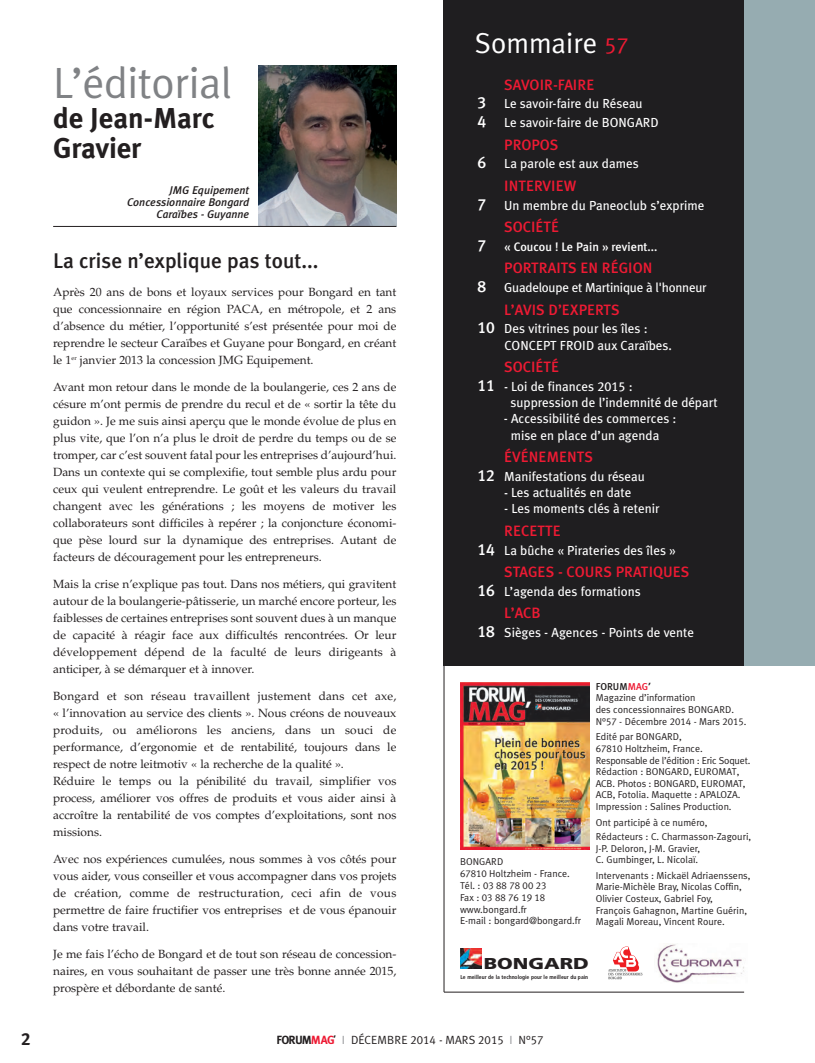
<style>
.page{position:relative;width:815px;height:1063px;background:#fff}
.page>*{position:absolute;margin:0;border:0;box-sizing:border-box;transform-origin:0 0}
.t1{font:43.75px "Meta Plus Normal";letter-spacing:-.01em;color:#808285}
.t2{font:700 28.75px/30px "Meta Plus";letter-spacing:-.005em;color:#231f20}
.t3{font:28.75px "Meta Plus Normal";color:#fff}
.t4{font:500 21.25px "Meta Plus";color:#231f20}
.t5{font:17.5px "Meta Plus Bold Caps";color:#231f20}
.t6{font:900 15.75px "Frutiger";color:#231f20;scale:1.28 1}
.t7{font:500 15px "Meta Plus";color:#ed1a33}
.t8{font:13.12px/16.2px "Meta Plus";color:#fff}
.t9{font:13.12px "Meta Plus";letter-spacing:-.02em;color:#fff}
.t10{font:500 12.25px "Meta Plus";color:#fff}
.t11{font:11.88px/17px "Palatino";color:#231f20;text-align:justify}
.t12{font:11.88px "Meta Plus Normal Caps";color:#231f20}
.t13{font:italic 500 11.25px/12px "Meta Plus";color:#231f20;text-align:right}
.t14{font:10px/11.6px "Meta Plus Normal";color:#231f20}
.t15{font:10px/11.9px "Meta Plus Normal Caps";color:#231f20}
.t16{font:500 10px "Meta Plus";color:#231f20}
.t17{font:700 condensed 5.62px "Frutiger";color:#231f20}
.s1{font-family:"Meta Plus Normal Caps";font-size:22.5px;color:#ed1a33}
.s2{font-family:"Meta Plus Medium Caps";font-size:16.25px}
.s3{font-family:"Meta Plus Medium Caps";font-weight:400;font-size:16.25px}
.s4{font-weight:500;font-size:12.25px}
.s5{font-family:"Meta Plus Book Caps"}
.s6{font-family:"Meta Plus Normal Caps"}
.s7{font-family:"Meta Plus Normal"}
.s8{color:#ed1a33}
.s9{font-family:"Univers";font-weight:700}
.s10{font-family:"Meta Plus";font-weight:700}
.s11{font-family:"Meta Plus";font-weight:700;color:#ed1a33}
.s12{font-family:"Univers";font-weight:700;font-stretch:condensed}
.s13{color:#939598}
</style>
<div class="page">
<div style="left:744px;top:0;width:71px;height:665px;background:#96acb1"></div>
<div style="left:444px;top:0;width:300px;height:665px;background:#1f1e20"></div>
<img style="left:259px;top:65px;width:137px;height:161px">
<img style="left:461px;top:682px;width:128px;height:168px">
<hr style="left:444px;top:607px;width:1px;height:385px;background:#231f20">
<img style="left:657px;top:944px;width:87px;height:39px">
<svg style="left:608px;top:947px;width:34px;height:32px"></svg>
<hr style="left:444px;top:992px;width:300px;height:1px;background:#231f20">
<hr style="left:53px;top:226px;width:343px;height:1px;background:#231f20">
<img style="left:461px;top:949px;width:20px;height:20px">
<h1 class="t1" style="left:53px;top:66px;width:180px">L’éditorial</h1>
<h2 class="t2" style="left:53px;top:105px;width:163px">de Jean-Marc<br>Gravier</h2>
<p class="t13" style="left:127px;top:185px;width:124px">JMG Equipement<br>Concessionnaire Bongard<br>Caraïbes - Guyanne</p>
<h3 class="t4" style="left:53px;top:252px;width:267px">La crise n’explique pas tout...</h3>
<p class="t11" style="left:53px;top:285px;width:345px">Après 20 ans de bons et loyaux services pour Bongard en tant que concessionnaire en région PACA, en métropole, et 2 ans d’absence du métier, l’opportunité s’est présentée pour moi de reprendre le secteur Caraïbes et Guyane pour Bongard, en créant le 1<sup>er</sup> janvier 2013 la concession JMG Equipement.</p>
<p class="t11" style="left:53px;top:380px;width:345px">Avant mon retour dans le monde de la boulangerie, ces 2 ans de césure m’ont permis de prendre du recul et de « sortir la tête du guidon ». Je me suis ainsi aperçu que le monde évolue de plus en plus vite, que l’on n’a plus le droit de perdre du temps ou de se tromper, car c’est souvent fatal pour les entreprises d’aujourd’hui.<br>Dans un contexte qui se complexifie, tout semble plus ardu pour ceux qui veulent entreprendre. Le goût et les valeurs du travail changent avec les générations ; les moyens de motiver les collaborateurs sont difficiles à repérer ; la conjoncture économi&shy;que pèse lourd sur la dynamique des entreprises. Autant de facteurs de découragement pour les entrepreneurs.</p>
<p class="t11" style="left:53px;top:577px;width:345px">Mais la crise n’explique pas tout. Dans nos métiers, qui gravitent autour de la boulangerie-pâtisserie, un marché encore porteur, les faiblesses de certaines entreprises sont souvent dues à un manque de capacité à réagir face aux difficultés rencontrées. Or leur développement dépend de la faculté de leurs dirigeants à anticiper, à se démarquer et à innover.</p>
<p class="t11" style="left:53px;top:689px;width:345px;text-align:left">Bongard et son réseau travaillent justement dans cet axe, « l’innovation au service des clients ». Nous créons de nouveaux produits, ou améliorons les anciens, dans un souci de performance, d’ergonomie et de rentabilité, toujours dans le respect de notre leitmotiv « la recherche de la qualité ».<br>Réduire le temps ou la pénibilité du travail, simplifier vos process, améliorer vos offres de produits et vous aider ainsi à accroître la rentabilité de vos comptes d’exploitations, sont nos missions.</p>
<p class="t11" style="left:53px;top:852px;width:345px">Avec nos expériences cumulées, nous sommes à vos côtés pour vous aider, vous conseiller et vous accompagner dans vos projets de création, comme de restructuration, ceci afin de vous permettre de faire fructifier vos entreprises et de vous épanouir dans votre travail.</p>
<p class="t11" style="left:53px;top:947px;width:345px">Je me fais l’écho de Bongard et de tout son réseau de concession&shy;naires, en vous souhaitant de passer une très bonne année 2015, prospère et débordante de santé.</p>
<h2 class="t3" style="left:475px;top:33px;width:155px">Sommaire <span class="s1">57</span></h2>
<p class="t7" style="left:504px;top:79px;width:92px">SAVOIR-FAIRE</p>
<p class="t8" style="left:477px;top:96px;width:183px;line-height:18.8px"><span class="s2">3</span> Le savoir-faire du Réseau<br><span class="s2">4</span> Le savoir-faire de BONGARD</p>
<p class="t7" style="left:504px;top:139px;width:56px">PROPOS</p>
<p class="t8" style="left:477px;top:157px;width:163px"><span class="s2">6</span> La parole est aux dames</p>
<p class="t7" style="left:504px;top:180px;width:74px">INTERVIEW</p>
<p class="t8" style="left:477px;top:198px;width:229px"><span class="s2">7</span> Un membre du Paneoclub s’exprime</p>
<p class="t7" style="left:504px;top:221px;width:56px">SOCIÉTÉ</p>
<p class="t10" style="left:477px;top:242px;width:182px"><span class="s3">7</span> « Coucou ! Le Pain » revient...</p>
<p class="t7" style="left:504px;top:263px;width:150px">PORTRAITS EN RÉGION</p>
<p class="t9" style="left:477px;top:283px;width:231px"><span class="s2">8</span> Guadeloupe et Martinique à l'honneur</p>
<p class="t7" style="left:504px;top:304px;width:117px">L’AVIS D’EXPERTS</p>
<p class="t8" style="left:504px;top:322px;width:169px;text-indent:-27px"><span class="s2">10</span> Des vitrines pour les îles :<br>CONCEPT FROID aux Caraïbes.</p>
<p class="t7" style="left:504px;top:361px;width:56px">SOCIÉTÉ</p>
<p class="t8" style="left:511px;top:379px;width:209px;text-indent:-33px"><span class="s2">11</span> <span class="s4">-</span> Loi de finances <span class="s5">2015 :<br></span>suppression de l’indemnité de départ</p>
<p class="t8" style="left:511px;top:412px;width:167px;text-indent:-7px">- Accessibilité des commerces : mise en place d’un agenda</p>
<p class="t7" style="left:504px;top:451px;width:90px">ÉVÉNEMENTS</p>
<p class="t8" style="left:477px;top:469px;width:169px"><span class="s2">12</span> Manifestations du réseau</p>
<p class="t8" style="left:504px;top:486px;width:129px"><span class="s4">-</span> Les actualités en date</p>
<p class="t8" style="left:504px;top:502px;width:157px">- Les moments clés à retenir</p>
<p class="t7" style="left:504px;top:525px;width:58px">RECETTE</p>
<p class="t8" style="left:477px;top:543px;width:200px"><span class="s2">14</span> La bûche « Pirateries des îles »</p>
<p class="t7" style="left:504px;top:566px;width:187px">STAGES - COURS PRATIQUES</p>
<p class="t8" style="left:477px;top:584px;width:165px"><span class="s2">16</span> L’agenda des formations</p>
<p class="t7" style="left:504px;top:608px;width:38px">L’ACB</p>
<p class="t8" style="left:477px;top:626px;width:218px"><span class="s2">18</span> Sièges - Agences - Points de vente</p>
<p class="t14" style="left:460px;top:856px;width:111px">BONGARD<br><span class="s6">67810</span> Holtzheim - France.</p>
<p class="t15" style="left:460px;top:879px;width:88px"><span class="s7">Tél. :</span> 03 88 78 00 23<br><span class="s7">Fax :</span> 03 88 76 19 18</p>
<p class="t14" style="left:460px;top:904px;width:123px">www.bongard.fr<br>E-mail : bongard@bongard.fr</p>
<p class="t16" style="left:596px;top:682px;width:57px">FORUM<span class="s8">MAG</span><span class="s9">’</span></p>
<p class="t14" style="left:596px;top:693px;width:152px">Magazine d’information<br>des concessionnaires BONGARD.<br>N°<span class="s6">57</span> - Décembre <span class="s6">2014 -</span> Mars <span class="s6">2015</span>.</p>
<p class="t14" style="left:596px;top:732px;width:156px">Edité par BONGARD,<br><span class="s6">67810</span> Holtzheim, France.<br>Responsable de l’édition : Eric Soquet.<br>Rédaction : BONGARD, EUROMAT,<br>ACB. Photos : BONGARD, EUROMAT,<br>ACB, Fotolia. Maquette : APALOZA.<br>Impression : Salines Production.</p>
<p class="t14" style="left:596px;top:816px;width:157px;line-height:14.4px">Ont participé à ce numéro,<br>Rédacteurs : C. Charmasson-Zagouri,</p>
<p class="t14" style="left:596px;top:843px;width:106px">J-P. Deloron, J-M. Gravier,<br>C. Gumbinger, L. Nicolaï.</p>
<p class="t14" style="left:596px;top:870px;width:156px">Intervenants : Mickaël Adriaenssens, Marie-Michèle Bray, Nicolas Coffin, Olivier Costeux, Gabriel Foy,<br>François Gahagnon, Martine Guérin, Magali Moreau, Vincent Roure.</p>
<h3 class="t6" style="left:484px;top:957px;width:84px">BONGARD</h3>
<p class="t17" style="left:460px;top:975px;width:129px">Le meilleur de la technologie pour le meilleur du pain</p>
<h3 class="t5" style="left:21px;top:1029px;width:11px">2</h3>
<p class="t12" style="left:276px;top:1033px;width:269px"><span class="s10">FORUM</span><span class="s11">MAG</span><span class="s12">’</span> <span class="s13">I</span> DÉCEMBRE 2014 - MARS 2015 <span class="s13">I</span> N°57</p>
</div>
